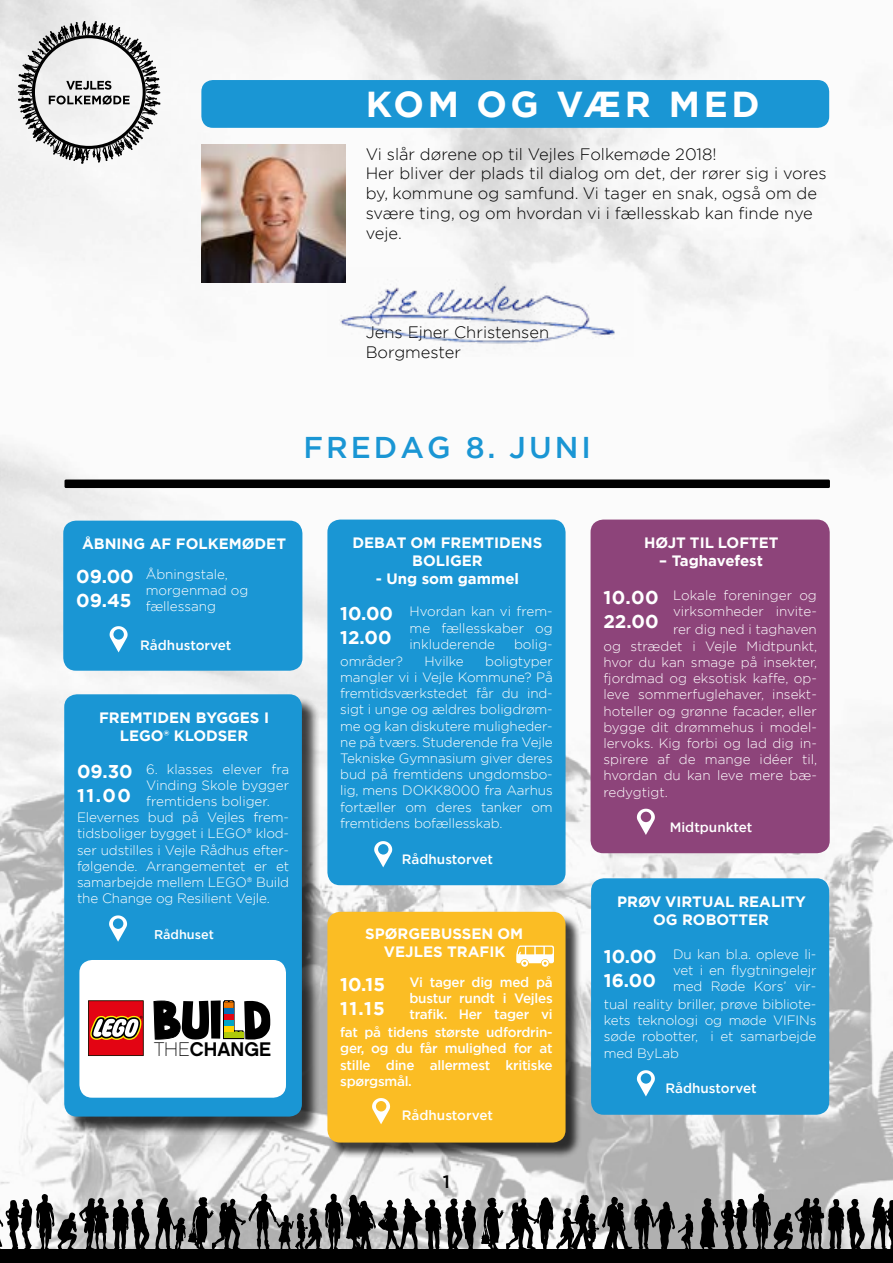
<style>
.page{position:relative;width:893px;height:1263px;background:#fff}
.page>*{position:absolute;margin:0;border:0;box-sizing:border-box;transform-origin:0 0}
.t1{font:700 36px "Gotham";letter-spacing:.1em;color:#fff}
.t2{font:500 30px "Gotham";letter-spacing:.1em;color:#1a96d4}
.t3{font:19.65px "Chalet New York Nineteen Sixty";color:#000}
.t4{font:700 18.6px/24px "Gotham";color:#fff}
.t5{font:700 18.45px/24px "Gotham";color:#fff}
.t6{font:500 18px "Gotham";color:#000}
.t7{font:300 16.5px/19.8px "Gotham";color:#000}
.t8{font:700 15px/18px "Gotham";color:#fff;text-align:center}
.t9{font:300 13.5px/16.2px "Gotham";letter-spacing:-.01em;color:#fff;text-align:justify}
.t10{font:500 13.5px/16.2px "Gotham";letter-spacing:-.02em;color:#fff;text-align:justify}
.t11{font:500 13.5px "Gotham";color:#fff}
.t12{font:500 12.6px "Gotham";color:#fff}
.s1{font-family:"Chalet Paris Nineteen Sixty"}
</style>
<div class="page">
<img style="left:0;top:0;width:893px;height:1250px">
<div style="left:63px;top:521px;width:239px;height:150px;background:#1a96d4;border-radius:13px"></div>
<div style="left:67px;top:697px;width:253px;height:438px;background:#000;opacity:.75"></div>
<div style="left:64px;top:694px;width:238px;height:422px;background:#1a96d4;border-radius:13px"></div>
<div style="left:327px;top:520px;width:239px;height:365px;background:#1a96d4;border-radius:13px"></div>
<div style="left:591px;top:520px;width:239px;height:333px;background:#8d447a;border-radius:13px"></div>
<div style="left:591px;top:878px;width:238px;height:237px;background:#1a96d4;border-radius:13px"></div>
<div style="left:79px;top:960px;width:207px;height:138px;background:#fff;border-radius:13px"></div>
<img style="left:327px;top:267px;width:307px;height:89px">
<div style="left:330px;top:914px;width:252px;height:245px;background:#000;opacity:.75"></div>
<div style="left:327px;top:912px;width:239px;height:230px;background:#fbbd24;border-radius:13px"></div>
<div style="left:65px;top:479px;width:765px;height:9px;background:#000;border-radius:2px"></div>
<svg style="left:88px;top:1000px;width:56px;height:56px;background:#c33e38"></svg>
<svg style="left:153px;top:1000px;width:117px;height:40px"></svg>
<img style="left:201px;top:144px;width:144px;height:139px">
<div style="left:201px;top:80px;width:628px;height:48px;background:#1a96d4;border-radius:12px"></div>
<svg style="left:110px;top:626px;width:18px;height:26px"></svg>
<svg style="left:109px;top:915px;width:18px;height:27px"></svg>
<svg style="left:374px;top:841px;width:18px;height:26px"></svg>
<svg style="left:372px;top:1098px;width:18px;height:26px"></svg>
<svg style="left:637px;top:809px;width:18px;height:26px"></svg>
<svg style="left:637px;top:1070px;width:18px;height:26px"></svg>
<svg style="left:516px;top:945px;width:38px;height:22px"></svg>
<svg style="left:0;top:1193px;width:693px;height:57px"></svg>
<div style="left:0;top:1250px;width:893px;height:13px;background:#000"></div>
<svg style="left:700px;top:1193px;width:193px;height:57px;background:#6a6a6a"></svg>
<svg style="left:18px;top:21px;width:142px;height:143px"></svg>
<h1 class="t1" style="left:366px;top:80px;width:395px">KOM OG VÆR MED</h1>
<p class="t7" style="left:366px;top:143px;width:462px">Vi slår dørene op til Vejles Folkemøde 2018!<br>Her bliver der plads til dialog om det, der rører sig i vores by, kommune og samfund. Vi tager en snak, også om de svære ting, og om hvordan vi i fællesskab kan finde nye veje.</p>
<p class="t7" style="left:366px;top:322px;width:185px">Jens Ejner Christensen<br>Borgmester</p>
<h2 class="t2" style="left:303px;top:428px;width:289px">FREDAG 8. JUNI</h2>
<p class="t8" style="left:82px;top:535px;width:206px">ÅBNING AF FOLKEMØDET</p>
<h3 class="t4" style="left:76px;top:564px;width:59px">09.00<br>09.45</h3>
<p class="t9" style="left:146px;top:566px;width:104px;text-align:left">Åbningstale, morgenmad og fællessang</p>
<p class="t11" style="left:140px;top:637px;width:93px">Rådhustorvet</p>
<p class="t8" style="left:99px;top:708px;width:172px">FREMTIDEN BYGGES I<br>LEGO® KLODSER</p>
<h3 class="t5" style="left:77px;top:759px;width:57px">09.30<br>11.00</h3>
<p class="t9" style="left:146px;top:761px;width:144px">6. klasses elever fra Vinding Skole bygger fremtidens boliger.</p>
<p class="t9" style="left:77px;top:809px;width:214px">Elevernes bud på Vejles frem&shy;tidsboliger bygget i LEGO® klod&shy;ser udstilles i Vejle Rådhus efter&shy;følgende. Arrangementet er et samarbejde mellem LEGO® Build the Change og Resilient Vejle.</p>
<p class="t12" style="left:154px;top:926px;width:61px">Rådhuset</p>
<h3 class="t3" style="left:154px;top:1037px;width:119px"><span class="s1">THE</span>CHANGE</h3>
<p class="t8" style="left:352px;top:534px;width:191px">DEBAT OM FREMTIDENS<br>BOLIGER</p>
<p class="t8" style="left:376px;top:570px;width:145px">- Ung som gammel</p>
<h3 class="t5" style="left:340px;top:602px;width:54px">10.00<br>12.00</h3>
<p class="t9" style="left:409px;top:603px;width:145px">Hvordan kan vi frem&shy;me fællesskaber og inkluderende</p>
<p class="t9" style="left:514px;top:636px;width:40px">bolig-</p>
<p class="t9" style="left:340px;top:652px;width:64px">områder?</p>
<p class="t9" style="left:424px;top:652px;width:41px">Hvilke</p>
<p class="t9" style="left:340px;top:652px;width:214px;text-indent:145px">boligtyper mangler vi i Vejle Kommune? På fremtidsværkstedet får du ind&shy;sigt i unge og ældres boligdrøm&shy;me og kan diskutere muligheder&shy;ne på tværs. Studerende fra Vejle Tekniske Gymnasium giver deres bud på fremtidens ungdomsbo&shy;lig, mens DOKK8000 fra Aarhus fortæller om deres tanker om fremtidens bofællesskab.</p>
<p class="t11" style="left:402px;top:850px;width:93px">Rådhustorvet</p>
<p class="t8" style="left:365px;top:925px;width:160px">SPØRGEBUSSEN OM<br>VEJLES TRAFIK</p>
<h3 class="t5" style="left:340px;top:972px;width:46px">10.15<br>11.15</h3>
<p class="t10" style="left:409px;top:974px;width:145px">Vi tager dig med på bustur rundt i Vejles trafik. Her tager vi</p>
<p class="t10" style="left:340px;top:1024px;width:214px">fat på tidens største udfordrin&shy;ger, og du får mulighed for at stille dine allermest kritiske spørgsmål.</p>
<p class="t11" style="left:402px;top:1106px;width:93px">Rådhustorvet</p>
<h3 class="t6" style="left:443px;top:1169px;width:9px">1</h3>
<p class="t8" style="left:644px;top:534px;width:136px">HØJT TIL LOFTET</p>
<p class="t8" style="left:659px;top:552px;width:105px">– Taghavefest</p>
<h3 class="t4" style="left:603px;top:585px;width:57px">10.00<br>22.00</h3>
<p class="t9" style="left:673px;top:587px;width:145px">Lokale foreninger og virksomheder invite-</p>
<p class="t9" style="left:673px;top:621px;width:145px">rer dig ned i taghaven</p>
<p class="t9" style="left:603px;top:637px;width:215px">og strædet i Vejle Midtpunkt, hvor du kan smage på insekter, fjordmad og eksotisk kaffe, op&shy;leve sommerfuglehaver, insekt&shy;hoteller og grønne facader, eller bygge dit drømmehus i model&shy;lervoks. Kig forbi og lad dig in&shy;spirere af de mange idéer til, hvordan du kan leve mere bæ&shy;redygtigt.</p>
<p class="t11" style="left:670px;top:818px;width:84px">Midtpunktet</p>
<p class="t8" style="left:617px;top:892px;width:190px">PRØV VIRTUAL REALITY<br>OG ROBOTTER</p>
<h3 class="t5" style="left:604px;top:944px;width:54px">10.00<br>16.00</h3>
<p class="t9" style="left:673px;top:945px;width:145px">Du kan bl.a. opleve li&shy;vet i en flygtningelejr med Røde Kors’ vir-</p>
<p class="t9" style="left:604px;top:996px;width:214px">tual reality briller, prøve bibliote&shy;kets teknologi og møde VIFINs søde robotter, i et samarbejde med ByLab</p>
<p class="t11" style="left:665px;top:1080px;width:93px">Rådhustorvet</p>
</div>
